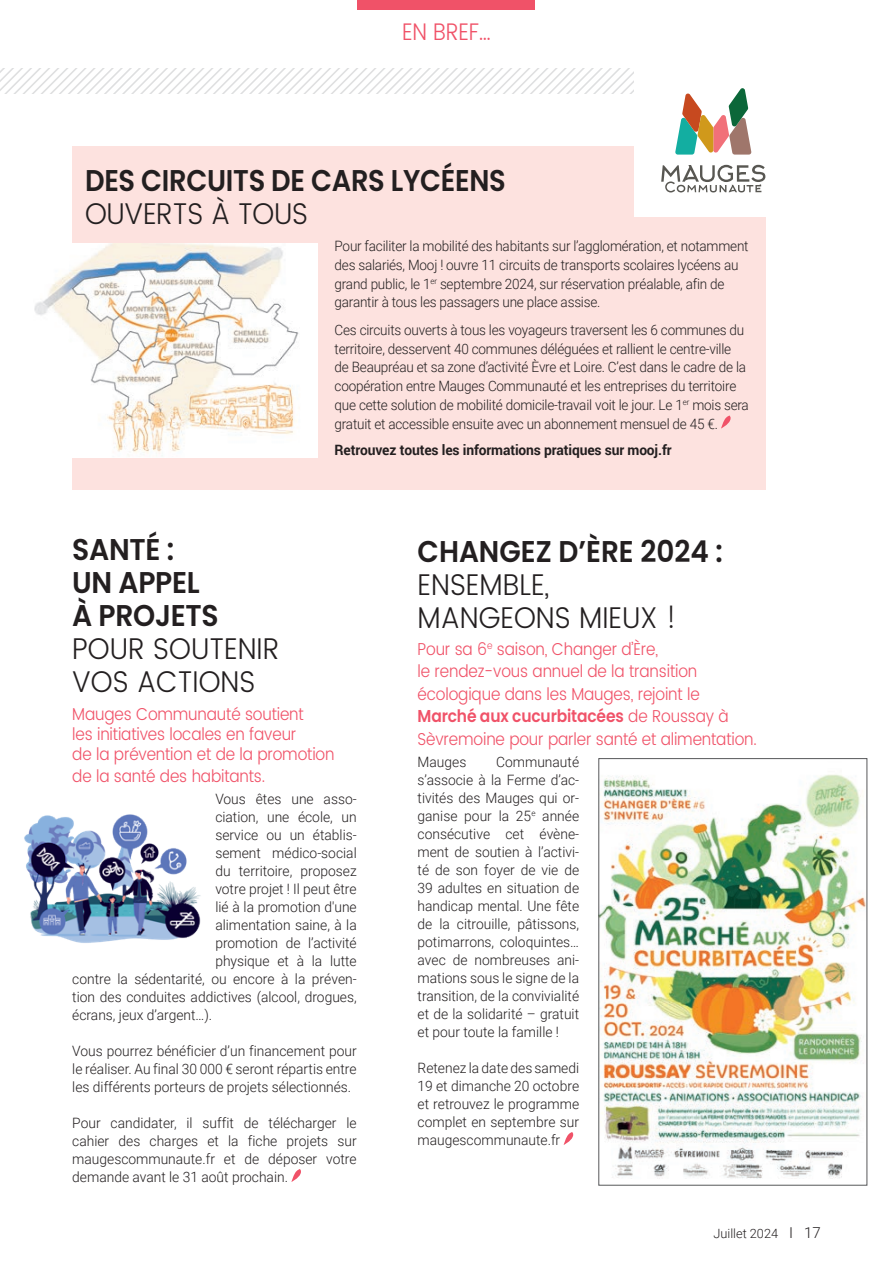
<style>
.page{position:relative;width:893px;height:1263px;background:#fff}
.page>*{position:absolute;margin:0;border:0;box-sizing:border-box;transform-origin:0 0}
.t1{font:300 30px/33px "Poppins";color:#231f20;scale:.93 1}
.t2{font:600 30px "Poppins";letter-spacing:-.01em;color:#231f20;scale:.91 1}
.t3{font:600 30px/33px "Poppins";letter-spacing:-.01em;color:#231f20;scale:.94 1}
.t4{font:600 30px "Poppins";letter-spacing:-.01em;color:#231f20;scale:.93 1}
.t5{font:300 24px "Poppins";letter-spacing:-.01em;color:#f05268;scale:.9 1}
.t6{font:300 17.25px/22.5px "Poppins";letter-spacing:-.01em;color:#f05268;scale:.9 1}
.t7{font:300 14.25px/18px "Roboto";letter-spacing:-.015em;color:#231f20;text-align:justify}
.t8{font:300 14.25px/18.8px "Roboto";letter-spacing:-.015em;color:#231f20;scale:.95 1}
.t9{font:700 14.25px "Roboto";letter-spacing:-.01em;color:#231f20}
.t10{font:300 12.75px "Roboto";color:#231f20}
.s1{font-weight:600}
.s2{font-size:15px}
</style>
<div class="page">
<div style="left:358px;top:0;width:177px;height:10px;background:#f05268"></div>
<div style="left:72px;top:147px;width:693px;height:343px;background:#fde2df"></div>
<svg style="left:721px;top:416px;width:10px;height:12px"></svg>
<img style="left:34px;top:243px;width:284px;height:214px">
<img style="left:24px;top:814px;width:177px;height:129px">
<svg style="left:564px;top:1132px;width:10px;height:13px"></svg>
<svg style="left:291px;top:1169px;width:10px;height:13px"></svg>
<img style="left:601px;top:774px;width:264px;height:405px">
<div style="left:635px;top:36px;width:158px;height:180px;background:#fff"></div>
<svg style="left:661px;top:165px;width:104px;height:27px"></svg>
<svg style="left:0;top:68px;width:752px;height:87px"></svg>
<h2 class="t5" style="left:402px;top:14px;width:100px">EN BREF…</h2>
<h1 class="t2" style="left:85px;top:163px;width:464px">DES CIRCUITS DE CARS LYCÉENS</h1>
<h1 class="t1" style="left:85px;top:198px;width:241px">OUVERTS À TOUS</h1>
<p class="t8" style="left:335px;top:236px;width:437px">Pour faciliter la mobilité des habitants sur l’agglomération, et notamment des salariés, Mooj ! ouvre 11 circuits de transports scolaires lycéens au grand public, le 1<sup>er</sup> septembre 2024, sur réservation préalable, afin de garantir à tous les passagers une place assise.</p>
<p class="t8" style="left:335px;top:320px;width:438px">Ces circuits ouverts à tous les voyageurs traversent les 6 communes du territoire, desservent 40 communes déléguées et rallient le centre-ville de Beaupréau et sa zone d’activité Èvre et Loire. C’est dans le cadre de la coopération entre Mauges Communauté et les entreprises du territoire que cette solution de mobilité domicile-travail voit le jour. Le 1<sup>er</sup> mois sera gratuit et accessible ensuite avec un abonnement mensuel de 45 €.</p>
<p class="t9" style="left:335px;top:440px;width:339px">Retrouvez toutes les informations pratiques sur mooj.fr</p>
<h1 class="t3" style="left:72px;top:533px;width:157px">SANTÉ :<br>UN APPEL<br>À PROJETS</h1>
<h1 class="t1" style="left:72px;top:633px;width:224px">POUR SOUTENIR<br>VOS ACTIONS</h1>
<p class="t6" style="left:72px;top:705px;width:293px;line-height:19.8px">Mauges Communauté soutient<br>les initiatives locales en faveur<br>de la prévention et de la promotion</p>
<p class="t6" style="left:72px;top:765px;width:216px">de la santé des habitants.</p>
<p class="t7" style="left:215px;top:789px;width:143px">Vous êtes une asso-</p>
<p class="t7" style="left:215px;top:807px;width:143px">ciation, une école, un</p>
<p class="t7" style="left:215px;top:825px;width:143px">service ou un établis-</p>
<p class="t7" style="left:215px;top:843px;width:143px">sement médico-social</p>
<p class="t7" style="left:215px;top:861px;width:143px">du territoire, proposez</p>
<p class="t7" style="left:215px;top:879px;width:143px">votre projet ! Il peut être</p>
<p class="t7" style="left:215px;top:897px;width:143px">lié à la promotion d'une</p>
<p class="t7" style="left:215px;top:915px;width:143px">alimentation saine, à la</p>
<p class="t7" style="left:215px;top:933px;width:143px">promotion de l’activité</p>
<p class="t7" style="left:215px;top:951px;width:143px">physique et à la lutte</p>
<p class="t7" style="left:72px;top:969px;width:286px">contre la sédentarité, ou encore à la préven-</p>
<p class="t7" style="left:72px;top:987px;width:286px">tion des conduites addictives (alcool, drogues,</p>
<p class="t7" style="left:72px;top:1005px;width:141px">écrans, jeux d’argent…).</p>
<p class="t7" style="left:72px;top:1041px;width:286px">Vous pourrez bénéficier d’un financement pour le réaliser. Au final 30 000 € seront répartis entre les différents porteurs de projets sélectionnés.</p>
<p class="t7" style="left:72px;top:1113px;width:286px">Pour candidater, il suffit de télécharger le cahier des charges et la fiche projets sur maugescommunaute.fr et de déposer votre demande avant le 31 août prochain.</p>
<h1 class="t4" style="left:418px;top:534px;width:330px">CHANGEZ D’ÈRE 2024 :</h1>
<h1 class="t1" style="left:418px;top:569px;width:280px">ENSEMBLE,<br>MANGEONS MIEUX !</h1>
<p class="t6" style="left:418px;top:638px;width:379px">Pour sa 6<sup>e</sup> saison, Changer d’Ère,<br>le rendez-vous annuel de la transition écologique dans les Mauges, rejoint le <span class="s1">Marché aux cucurbitacées</span> de Roussay à Sèvremoine pour parler santé et alimentation.</p>
<p class="t7" style="left:418px;top:752px;width:50px">Mauges</p>
<p class="t7" style="left:418px;top:752px;width:163px;text-indent:79px">Communauté s’associe à la Ferme d’ac&shy;tivités des Mauges qui or&shy;ganise pour la 25<sup>e</sup> année consécutive cet évène&shy;ment de soutien à l’activi&shy;té de son foyer de vie de 39 adultes en situation de handicap mental. Une fête de la citrouille, pâtissons, potimarrons, coloquintes… avec de nombreuses ani&shy;mations sous le signe de la transition, de la convivialité et de la solidarité – gratuit et pour toute la famille !</p>
<p class="t7" style="left:418px;top:1058px;width:163px">Retenez la date des samedi 19 et dimanche 20 octobre et retrouvez le programme complet en septembre sur maugescommunaute.fr</p>
<p class="t10" style="left:713px;top:1224px;width:109px">Juillet 2024 <span class="s2">I 17</span></p>
</div>
